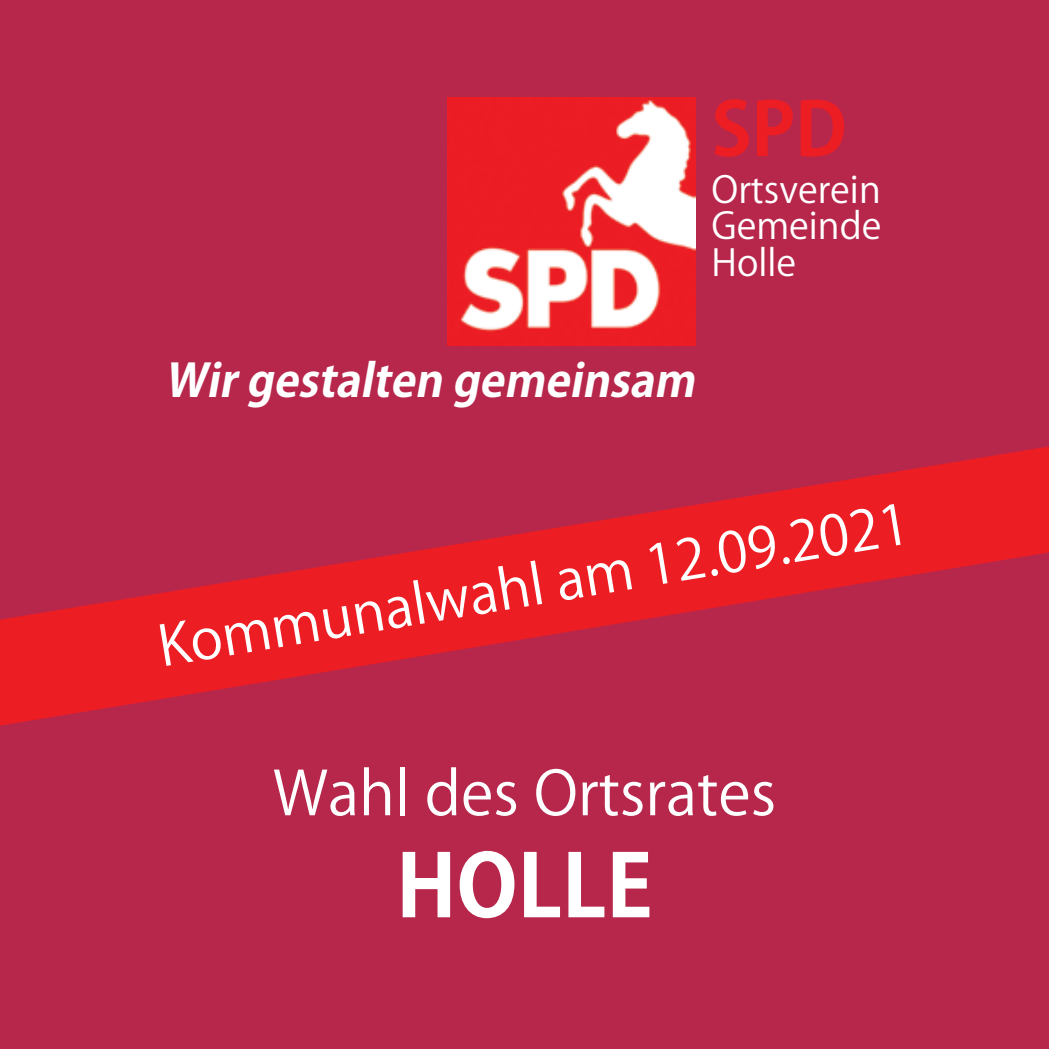
<style>
.page{position:relative;width:1049px;height:1049px;background:#b7274c}
.page>*{position:absolute;margin:0;border:0;box-sizing:border-box;transform-origin:0 0}
.t1{font:700 85px "Koz Go Pro";color:#fff}
.t2{font:700 73px "Koz Go Pro";color:#ed1d24}
.t3{font:60px "Koz Go Pro";color:#fff}
.t4{font:55px "Koz Go Pro";color:#fff}
.t5{font:italic 700 45px "Koz Go Pro";color:#fff}
.t6{font:36.5px/36.5px "Koz Go Pro";color:#fff;text-align:justify}
</style>
<div class="page">
<svg style="left:0;top:446px;width:1049px;height:280px"></svg>
<img style="left:448px;top:97px;width:247px;height:248px">
<h2 class="t2" style="left:711px;top:82px;width:137px">SPD</h2>
<p class="t6" style="left:711px;top:172px;width:171px">Ortsverein Gemeinde Holle</p>
<p class="t5" style="left:165px;top:351px;width:542px">Wirgestalten gemeinsam</p>
<p class="t4" style="left:153px;top:609px;width:762px;rotate:-9deg">Kommunalwahl am 12.09.2021</p>
<p class="t3" style="left:273px;top:754px;width:505px">Wahl des Ortsrates</p>
<h1 class="t1" style="left:396px;top:831px;width:258px">Holle</h1>
</div>
